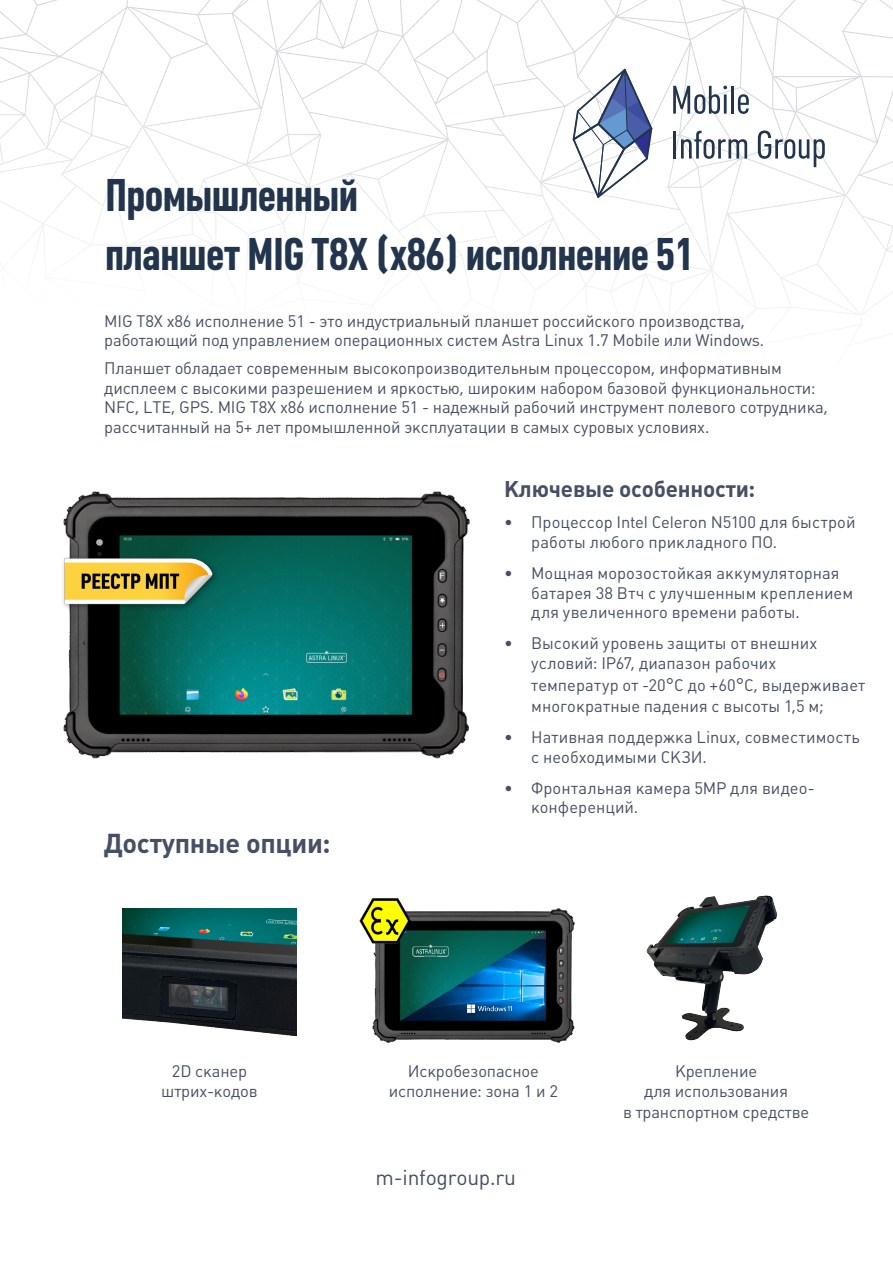
<style>
.page{position:relative;width:893px;height:1263px;background:#fff}
.page>*{position:absolute;margin:0;border:0;box-sizing:border-box;transform-origin:0 0}
.t1{font:700 45px "Plumb Condensed";color:#22354d}
.t2{font:700 27px "Plumb C";letter-spacing:-.01em;color:#464f63}
.t3{font:700 22.5px "Plumb C";letter-spacing:-.01em;color:#464f63}
.t4{font:21px "Plumb C";letter-spacing:-.01em;color:#464f63}
.t5{font:16.5px/19.8px "Plumb C";letter-spacing:-.01em;color:#464f63}
.s1{font-size:18px}
</style>
<div class="page">
<svg style="left:0;top:0;width:893px;height:329px"></svg>
<img style="left:63px;top:491px;width:406px;height:268px">
<img style="left:123px;top:908px;width:173px;height:129px">
<img style="left:646px;top:895px;width:132px;height:146px">
<img style="left:372px;top:908px;width:203px;height:135px">
<img style="left:360px;top:898px;width:52px;height:47px">
<img style="left:463px;top:1000px;width:52px;height:16px">
<img style="left:63px;top:542px;width:167px;height:81px">
<p class="t1" style="left:105px;top:170px;width:254px">Промышленный</p>
<p class="t1" style="left:105px;top:229px;width:590px">планшет MIG Т8Х (х86) исполнение 51</p>
<p class="t5" style="left:104px;top:311px;width:661px">MIG T8X x86 исполнение 51 - это индустриальный планшет российского производства, работающий под управлением операционных систем Astra Linux 1.7 Mobile или Windows.</p>
<p class="t5" style="left:104px;top:359px;width:725px">Планшет обладает современным высокопроизводительным процессором, информативным дисплеем с высокими разрешением и яркостью, широким набором базовой функциональности:<br>NFC, LTE, GPS. MIG T8X x86 исполнение 51 - надежный рабочий инструмент полевого сотрудника, рассчитанный на 5+ лет промышленной эксплуатации в самых суровых условиях.</p>
<p class="t2" style="left:104px;top:827px;width:228px">Доступные опции:</p>
<p class="t3" style="left:504px;top:477px;width:252px">Ключевые особенности:</p>
<p class="t5" style="left:531px;top:513px;width:326px;text-indent:-27px">• Процессор Intel Celeron N5100 для быстрой работы любого прикладного ПО.</p>
<p class="t5" style="left:531px;top:563px;width:323px;text-indent:-27px">• Мощная морозостойкая аккумуляторная батарея 38 Втч с улучшенным креплением для увеличенного времени работы.</p>
<p class="t5" style="left:531px;top:633px;width:287px;text-indent:-27px">• Высокий уровень защиты от внешних условий: IP67, диапазон рабочих</p>
<p class="t5" style="left:531px;top:674px;width:335px;line-height:21.6px">температур от -20<span class="s1">°</span>С до +60<span class="s1">°</span>С, выдерживает многократные падения с высоты 1,5 м;</p>
<p class="t5" style="left:531px;top:727px;width:330px;text-indent:-27px">• Нативная поддержка Linux, совместимость с необходимыми СКЗИ.</p>
<p class="t5" style="left:531px;top:778px;width:285px;text-indent:-27px">• Фронтальная камера 5MP для видео&shy;конференций.</p>
<p class="t5" style="left:389px;top:1061px;width:171px;line-height:20.4px;text-align:center">Искробезопасное исполнение: зона 1 и 2</p>
<p class="t5" style="left:161px;top:1061px;width:98px;line-height:20.4px;text-align:center">2D сканер штрих-кодов</p>
<p class="t5" style="left:623px;top:1061px;width:188px;line-height:20.4px;text-align:center">Крепление<br>для использования<br>в транспортном средстве</p>
<p class="t4" style="left:376px;top:1165px;width:142px">m-infogroup.ru</p>
</div>
